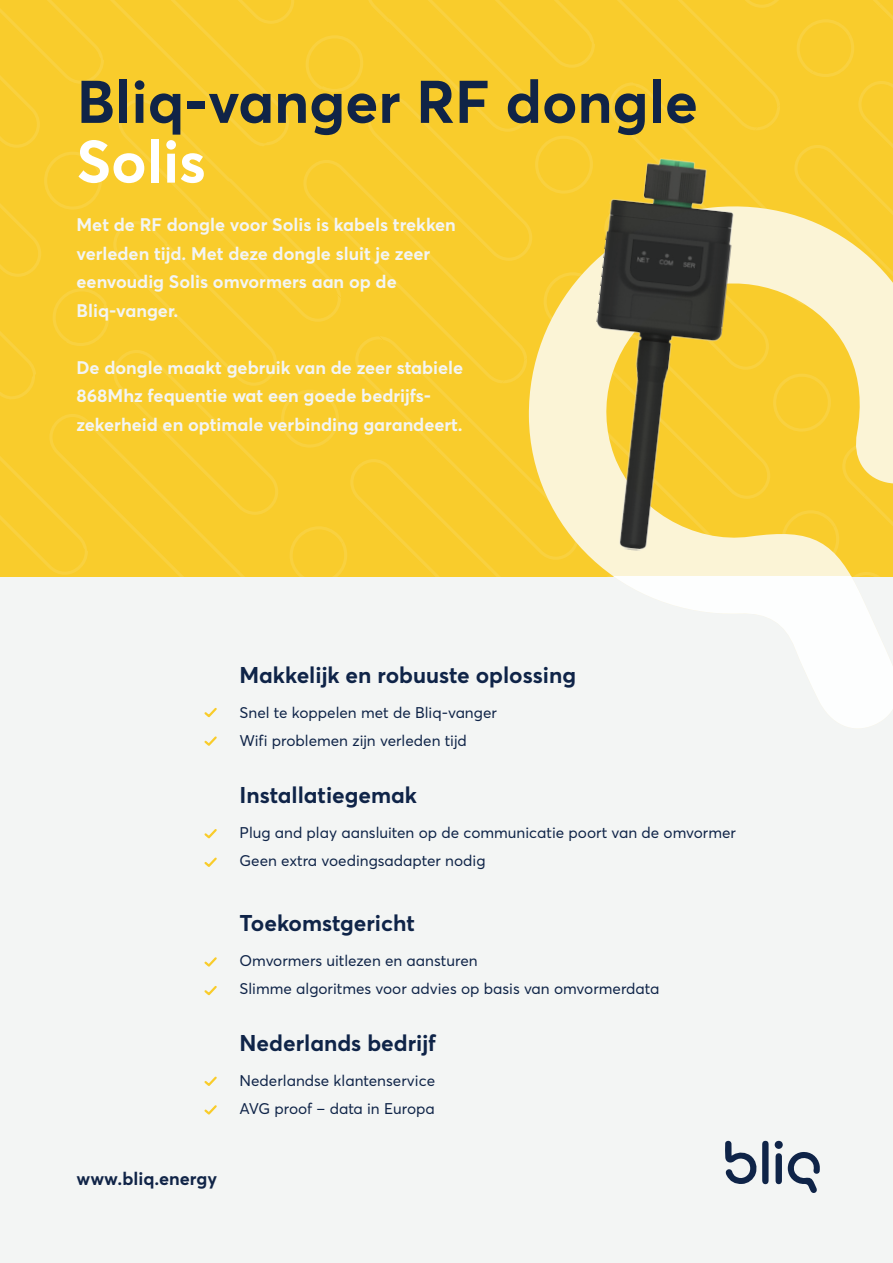
<style>
.page{position:relative;width:893px;height:1263px;background:#fff}
.page>*{position:absolute;margin:0;border:0;box-sizing:border-box;transform-origin:0 0}
.t1{font:700 59.25px "Averta Std";color:#102447}
.t2{font:700 59.25px "Averta Std";color:#fff}
.t3{font:700 22.5px "Averta Std";color:#0f2448}
.t4{font:700 18px/28.5px "Averta Std";color:#f3f5f4}
.t5{font:700 18px "Averta Std";color:#102447}
.t6{font:15.3px/28.5px "Averta Std";color:#0f2448}
</style>
<div class="page">
<div style="left:0;top:576px;width:893px;height:687px;background:#f3f5f4"></div>
<svg style="left:788px;top:1152px;width:32px;height:41px"></svg>
<svg style="left:725px;top:1141px;width:44px;height:43px"></svg>
<svg style="left:775px;top:1153px;width:7px;height:31px"></svg>
<div style="left:775px;top:1141px;width:8px;height:8px;background:#0f2448;border-radius:50%"></div>
<div style="left:0;top:0;width:893px;height:576px;background:#f9cc2c"></div>
<svg style="left:204px;top:1076px;width:13px;height:10px"></svg>
<svg style="left:204px;top:1105px;width:13px;height:10px"></svg>
<svg style="left:204px;top:957px;width:13px;height:10px"></svg>
<svg style="left:204px;top:986px;width:13px;height:10px"></svg>
<svg style="left:204px;top:829px;width:13px;height:10px"></svg>
<svg style="left:204px;top:857px;width:13px;height:10px"></svg>
<svg style="left:204px;top:707px;width:13px;height:11px"></svg>
<svg style="left:204px;top:736px;width:13px;height:10px"></svg>
<svg style="left:528px;top:197px;width:365px;height:380px;background:#f9dc71"></svg>
<svg style="left:568px;top:576px;width:325px;height:1px"></svg>
<img style="left:572px;top:152px;width:168px;height:405px">
<h1 class="t1" style="left:77px;top:79px;width:623px">Bliq-vanger RF dongle</h1>
<h1 class="t2" style="left:77px;top:138px;width:131px">Solis</h1>
<p class="t4" style="left:77px;top:212px;width:381px">Met de RF dongle voor Solis is kabels trekken verleden tijd. Met deze dongle sluit je zeer eenvoudig Solis omvormers aan op de Bliq-vanger.</p>
<p class="t4" style="left:77px;top:355px;width:388px">De dongle maakt gebruik van de zeer stabiele<br>868Mhz fequentie wat een goede bedrijfs&shy;zekerheid en optimale verbinding garandeert.</p>
<h2 class="t3" style="left:240px;top:666px;width:338px">Makkelijk en robuuste oplossing</h2>
<p class="t6" style="left:240px;top:699px;width:259px">Snel te koppelen met de Bliq-vanger<br>Wifi problemen zijn verleden tijd</p>
<h2 class="t3" style="left:240px;top:786px;width:179px">Installatiegemak</h2>
<p class="t6" style="left:240px;top:819px;width:498px">Plug and play aansluiten op de communicatie poort van de omvormer<br>Geen extra voedingsadapter nodig</p>
<h2 class="t3" style="left:240px;top:914px;width:177px">Toekomstgericht</h2>
<p class="t6" style="left:240px;top:947px;width:421px">Omvormers uitlezen en aansturen<br>Slimme algoritmes voor advies op basis van omvormerdata</p>
<h2 class="t3" style="left:240px;top:1034px;width:198px">Nederlands bedrijf</h2>
<p class="t5" style="left:77px;top:1171px;width:142px">www.bliq.energy</p>
<p class="t6" style="left:240px;top:1067px;width:197px">Nederlandse klantenservice<br>AVG proof – data in Europa</p>
</div>
